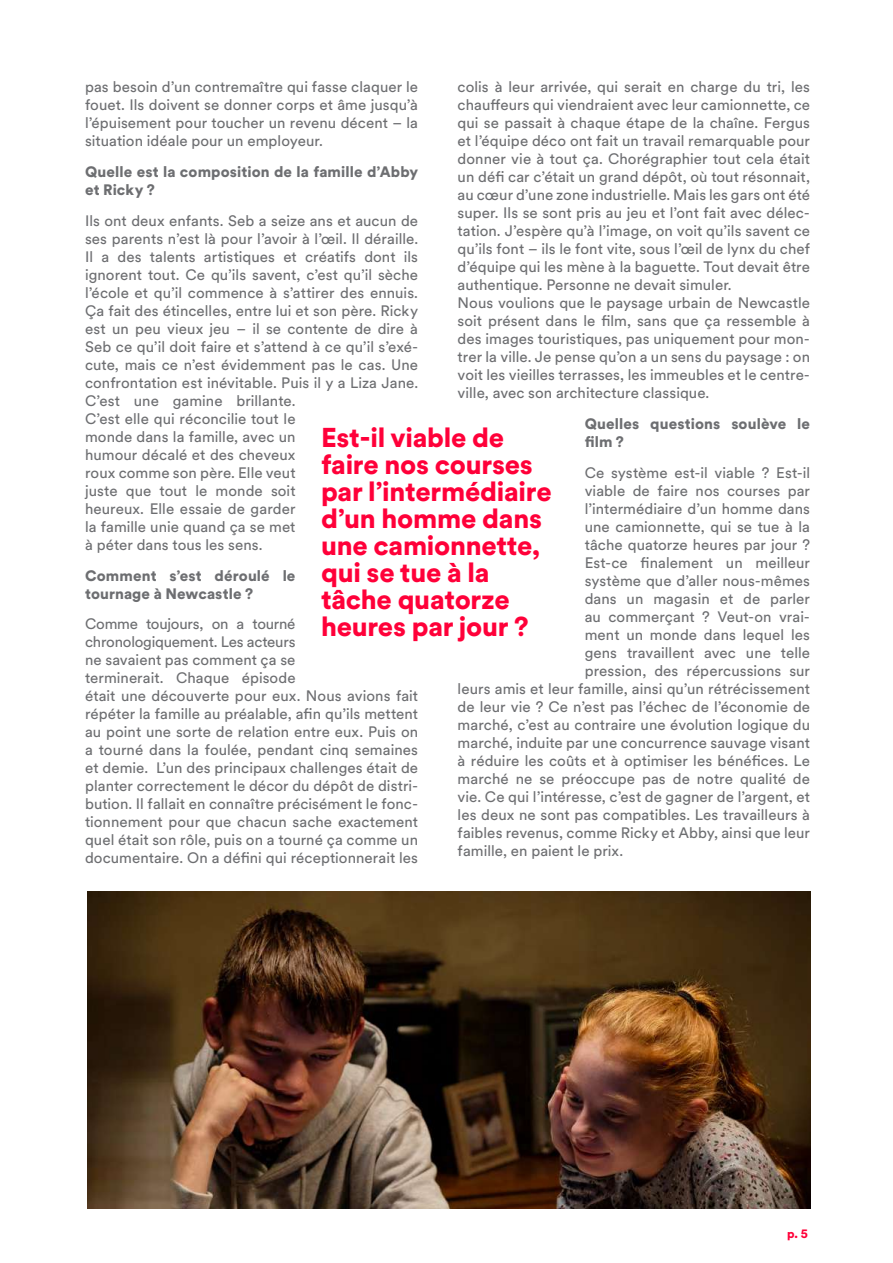
<style>
.page{position:relative;width:893px;height:1263px;background:#fff}
.page>*{position:absolute;margin:0;border:0;box-sizing:border-box;transform-origin:0 0}
.t1{font:900 27px/27px "Circular Spotify Text";letter-spacing:-.01em;color:#ff0039}
.t2{font:15px/18px "Circular Spotify Text";letter-spacing:.005em;color:#6d6e71}
.t3{font:900 15px/18px "Circular Spotify Text";letter-spacing:.01em;color:#6d6e71}
.t4{font:900 12px "Circular Spotify Text";color:#ff0039}
</style>
<div class="page">
<img style="left:87px;top:891px;width:723px;height:318px">
<p class="t2" style="left:85px;top:78px;width:335px;text-align:justify">pas besoin d’un contremaître qui fasse claquer le fouet. Ils doivent se donner corps et âme jusqu’à l’épuisement pour toucher un revenu décent – la situation idéale pour un employeur.</p>
<p class="t3" style="left:85px;top:163px;width:335px">Quelle est la composition de la famille d’Abby et Ricky ?</p>
<p class="t2" style="left:85px;top:212px;width:335px">Ils ont deux enfants. Seb a seize ans et aucun de ses parents n’est là pour l’avoir à l’œil. Il déraille.<br>Il a des talents artistiques et créatifs dont ils ignorent tout. Ce qu’ils savent, c’est qu’il sèche l’école et qu’il commence à s’attirer des ennuis.<br>Ça fait des étincelles, entre lui et son père. Ricky est un peu vieux jeu – il se contente de dire à Seb ce qu’il doit faire et s’attend à ce qu’il s’exé&shy;cute, mais ce n’est évidemment pas le cas. Une confrontation est inévitable. Puis il y a Liza Jane.<br>C’est une gamine brillante.<br>C’est elle qui réconcilie tout le<br>monde dans la famille, avec un<br>humour décalé et des cheveux<br>roux comme son père. Elle veut<br>juste que tout le monde soit<br>heureux. Elle essaie de garder<br>la famille unie quand ça se met<br>à péter dans tous les sens.</p>
<p class="t3" style="left:85px;top:566px;width:212px">Comment s’est déroulé le tournage à Newcastle ?</p>
<p class="t2" style="left:85px;top:615px;width:335px">Comme toujours, on a tourné chronologiquement. Les acteurs<br>ne savaient pas comment ça se<br>terminerait. Chaque épisode<br>était une découverte pour eux. Nous avions fait répéter la famille au préalable, afin qu’ils mettent au point une sorte de relation entre eux. Puis on a tourné dans la foulée, pendant cinq semaines et demie. L’un des principaux challenges était de planter correctement le décor du dépôt de distri&shy;bution. Il fallait en connaître précisément le fonc&shy;tionnement pour que chacun sache exactement quel était son rôle, puis on a tourné ça comme un documentaire. On a défini qui réceptionnerait les</p>
<p class="t2" style="left:458px;top:78px;width:354px">colis à leur arrivée, qui serait en charge du tri, les chauffeurs qui viendraient avec leur camionnette, ce qui se passait à chaque étape de la chaîne. Fergus et l’équipe déco ont fait un travail remarquable pour donner vie à tout ça. Chorégraphier tout cela était un défi car c’était un grand dépôt, où tout résonnait, au cœur d’une zone industrielle. Mais les gars ont été super. Ils se sont pris au jeu et l’ont fait avec délec&shy;tation. J’espère qu’à l’image, on voit qu’ils savent ce qu’ils font – ils le font vite, sous l’œil de lynx du chef d’équipe qui les mène à la baguette. Tout devait être authentique. Personne ne devait simuler.<br>Nous voulions que le paysage urbain de Newcastle soit présent dans le film, sans que ça ressemble à des images touristiques, pas uniquement pour mon&shy;trer la ville. Je pense qu’on a un sens du paysage : on voit les vieilles terrasses, les immeubles et le centre&shy;ville, avec son architecture classique.</p>
<p class="t3" style="left:585px;top:415px;width:227px">Quelles questions soulève le film ?</p>
<p class="t2" style="left:585px;top:464px;width:227px">Ce système est-il viable ? Est-il</p>
<p class="t2" style="left:585px;top:482px;width:227px">viable de faire nos courses par</p>
<p class="t2" style="left:585px;top:500px;width:227px">l’intermédiaire d’un homme dans</p>
<p class="t2" style="left:585px;top:518px;width:227px">une camionnette, qui se tue à la</p>
<p class="t2" style="left:585px;top:536px;width:227px">tâche quatorze heures par jour ?</p>
<p class="t2" style="left:585px;top:554px;width:227px">Est-ce finalement un meilleur</p>
<p class="t2" style="left:585px;top:572px;width:227px">système que d’aller nous-mêmes</p>
<p class="t2" style="left:585px;top:590px;width:227px">dans un magasin et de parler</p>
<p class="t2" style="left:585px;top:608px;width:227px">au commerçant ? Veut-on vrai-</p>
<p class="t2" style="left:585px;top:626px;width:227px">ment un monde dans lequel les</p>
<p class="t2" style="left:585px;top:644px;width:227px">gens travaillent avec une telle</p>
<p class="t2" style="left:585px;top:662px;width:227px">pression, des répercussions sur</p>
<p class="t2" style="left:458px;top:680px;width:354px">leurs amis et leur famille, ainsi qu’un rétrécissement</p>
<p class="t2" style="left:458px;top:698px;width:354px">de leur vie ? Ce n’est pas l’échec de l’économie de</p>
<p class="t2" style="left:458px;top:716px;width:354px">marché, c’est au contraire une évolution logique du</p>
<p class="t2" style="left:458px;top:734px;width:354px">marché, induite par une concurrence sauvage visant</p>
<p class="t2" style="left:458px;top:752px;width:354px">à réduire les coûts et à optimiser les bénéfices. Le</p>
<p class="t2" style="left:458px;top:770px;width:354px">marché ne se préoccupe pas de notre qualité de</p>
<p class="t2" style="left:458px;top:788px;width:354px">vie. Ce qui l’intéresse, c’est de gagner de l’argent, et</p>
<p class="t2" style="left:458px;top:806px;width:354px">les deux ne sont pas compatibles. Les travailleurs à</p>
<p class="t2" style="left:458px;top:824px;width:354px">faibles revenus, comme Ricky et Abby, ainsi que leur</p>
<p class="t2" style="left:458px;top:842px;width:167px">famille, en paient le prix.</p>
<h1 class="t1" style="left:321px;top:424px;width:232px">Est-il viable de faire nos courses par l’intermédiaire d’un homme dans une camionnette, qui se tue à la tâche quatorze heures par jour ?</h1>
<p class="t4" style="left:760px;top:1225px;width:49px">1. p. 5</p>
</div>
